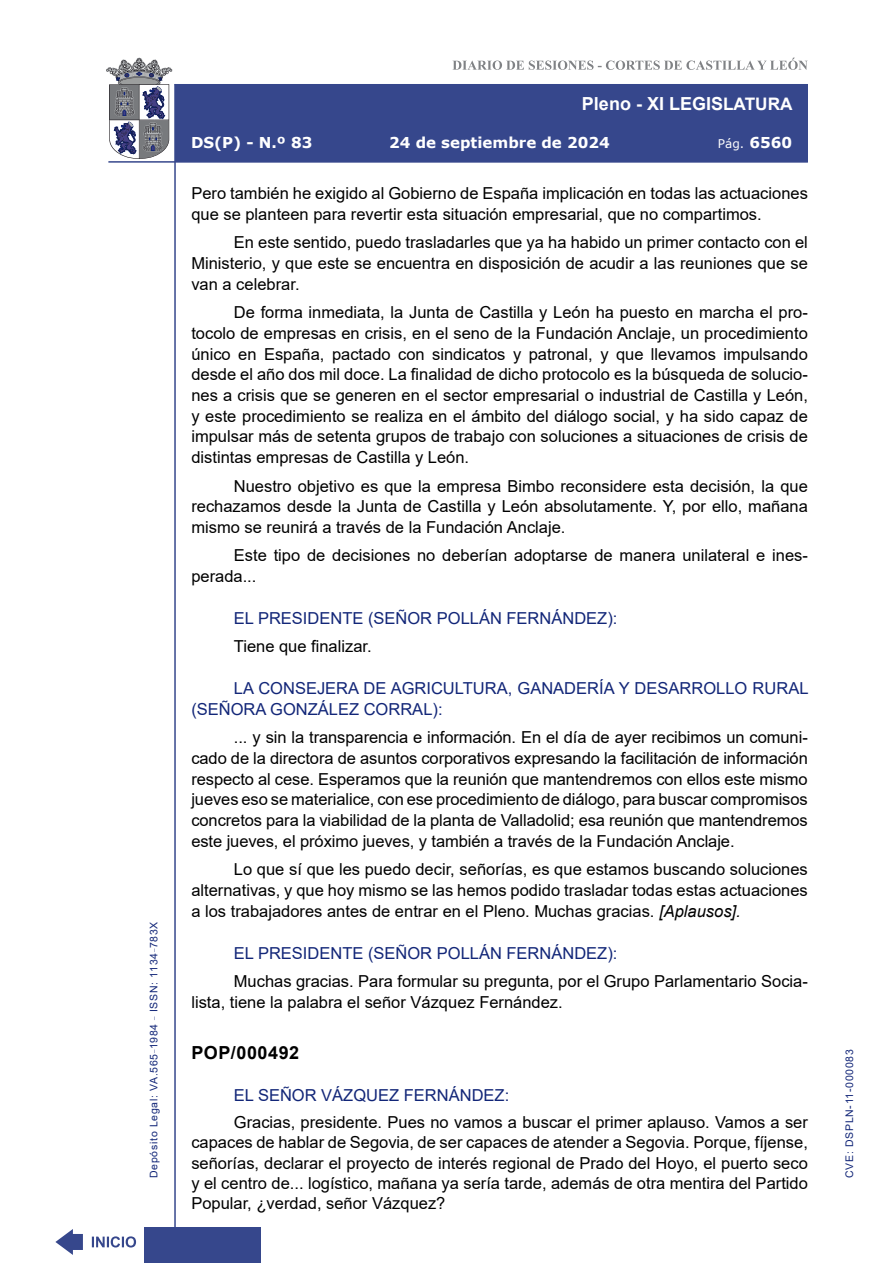
<style>
.page{position:relative;width:893px;height:1263px;background:#fff}
.page>*{position:absolute;margin:0;border:0;box-sizing:border-box;transform-origin:0 0}
.t1{font:700 18px "Arial";color:#fff}
.MarcadorSegundoNivel{font:700 18px "Arial";letter-spacing:.03em;color:#000}
.t2{font:16.5px/20.7px "Arial";color:#000;text-align:justify}
.Orador{font:16.5px/20.7px "Arial";color:#122678}
.t3{font:700 15px "Verdana";color:#fff}
.t4{font:12px "Verdana";color:#fff}
.t5{font:10.5px "Arial";letter-spacing:.065em;color:#122678}
.s1{font-size:17.25px}
.s2{font-weight:700;font-size:15px}
.s3{font-style:italic}
</style>
<div class="page">
<svg style="left:452px;top:58px;width:356px;height:12px"></svg>
<hr style="left:174px;top:84px;width:2px;height:1179px;background:#36478c">
<div style="left:144px;top:1227px;width:117px;height:36px;background:#36478c"></div>
<div style="left:175px;top:84px;width:633px;height:78px;background:#36478c"></div>
<hr style="left:108px;top:161px;width:700px;height:2px;background:#36478c">
<svg style="left:92px;top:1236px;width:44px;height:11px"></svg>
<svg style="left:55px;top:1229px;width:28px;height:26px"></svg>
<svg style="left:106px;top:58px;width:66px;height:101px"></svg>
<p class="t5" style="left:146px;top:1178px;width:258px;rotate:-90deg">Depósito Legal: VA.565<sup>_</sup>1984 <sup>_</sup> ISSN: 1134<sup>_</sup>783X</p>
<p class="t1" style="left:582px;top:91px;width:212px">Pleno - XI LEGIS<span class="s1">LATURA</span></p>
<p class="t3" style="left:191px;top:132px;width:123px">DS(P) - N.º 83</p>
<p class="t3" style="left:389px;top:132px;width:222px">24 de septiembre de 2024</p>
<p class="t4" style="left:718px;top:135px;width:76px">Pág. <span class="s2">6560</span></p>
<p class="t2" style="left:191px;top:183px;width:618px">Pero también he exigido al Gobierno de España implicación en todas las actuaciones que se planteen para revertir esta situación empresarial, que no compartimos.</p>
<p class="t2" style="left:191px;top:232px;width:618px;text-indent:43px">En este sentido, puedo trasladarles que ya ha habido un primer contacto con el Ministerio, y que este se encuentra en disposición de acudir a las reuniones que se van a celebrar.</p>
<p class="t2" style="left:191px;top:302px;width:618px;text-indent:43px">De forma inmediata, la Junta de Castilla y León ha puesto en marcha el pro&shy;tocolo de empresas en crisis, en el seno de la Fundación Anclaje, un procedimiento único en España, pactado con sindicatos y patronal, y que llevamos impulsando desde el año dos mil doce. La finalidad de dicho protocolo es la búsqueda de solucio&shy;nes a crisis que se generen en el sector empresarial o industrial de Castilla y León, y este procedimiento se realiza en el ámbito del diálogo social, y ha sido capaz de impulsar más de setenta grupos de trabajo con soluciones a situaciones de crisis de distintas empresas de Castilla y León.</p>
<p class="t2" style="left:191px;top:475px;width:618px;text-indent:43px">Nuestro objetivo es que la empresa Bimbo reconsidere esta decisión, la que rechazamos desde la Junta de Castilla y León absolutamente. Y, por ello, mañana mismo se reunirá a través de la Fundación Anclaje.</p>
<p class="t2" style="left:191px;top:545px;width:618px;text-indent:43px">Este tipo de decisiones no deberían adoptarse de manera unilateral e ines&shy;perada...</p>
<p class="Orador" style="left:234px;top:608px;width:385px">EL PRESIDENTE (SEÑOR POLLÁN FERNÁNDEZ):</p>
<p class="t2" style="left:234px;top:636px;width:139px">Tiene que finalizar.</p>
<p class="Orador" style="left:191px;top:678px;width:619px;text-indent:43px">LA CONSEJERA DE AGRICULTURA, GANADERÍA Y DESARROLLO RURAL (SEÑORA GONZÁLEZ CORRAL):</p>
<p class="t2" style="left:191px;top:727px;width:618px;text-indent:43px">... y sin la transparencia e información. En el día de ayer recibimos un comuni&shy;cado de la directora de asuntos corporativos expresando la facilitación de información respecto al cese. Esperamos que la reunión que mantendremos con ellos este mismo jueves eso se materialice, con ese procedimiento de diálogo, para buscar compromisos concretos para la viabilidad de la planta de Valladolid; esa reunión que mantendremos este jueves, el próximo jueves, y también a través de la Fundación Anclaje.</p>
<p class="t2" style="left:191px;top:859px;width:618px;text-indent:43px">Lo que sí que les puedo decir, señorías, es que estamos buscando soluciones alternativas, y que hoy mismo se las hemos podido trasladar todas estas actuaciones a los trabajadores antes de entrar en el Pleno. Muchas gracias. <span class="s3">[Aplausos].</span></p>
<p class="Orador" style="left:234px;top:942px;width:385px">EL PRESIDENTE (SEÑOR POLLÁN FERNÁNDEZ):</p>
<p class="t2" style="left:191px;top:971px;width:618px;text-indent:43px">Muchas gracias. Para formular su pregunta, por el Grupo Parlamentario Socia&shy;lista, tiene la palabra el señor Vázquez Fernández.</p>
<p class="MarcadorSegundoNivel" style="left:191px;top:1040px;width:109px">POP/000492</p>
<p class="Orador" style="left:234px;top:1084px;width:277px">EL SEÑOR VÁZQUEZ FERNÁNDEZ:</p>
<p class="t2" style="left:191px;top:1112px;width:618px;text-indent:43px">Gracias, presidente. Pues no vamos a buscar el primer aplauso. Vamos a ser capaces de hablar de Segovia, de ser capaces de atender a Segovia. Porque, fíjense, señorías, declarar el proyecto de interés regional de Prado del Hoyo, el puerto seco y el centro de... logístico, mañana ya sería tarde, además de otra mentira del Partido Popular, ¿verdad, señor Vázquez?</p>
<p class="t5" style="left:842px;top:1178px;width:130px;rotate:-90deg">CVE: DSPLN-11-000083</p>
</div>
